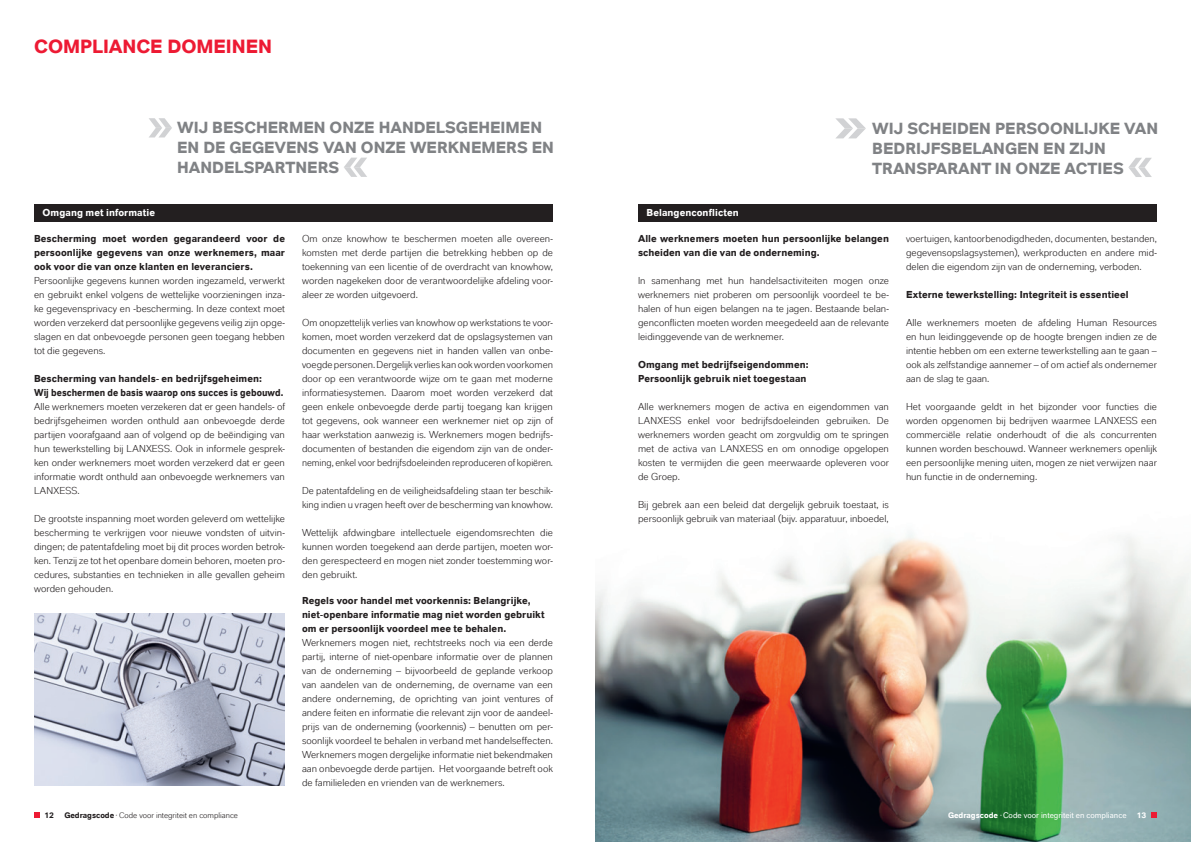
<style>
.page{position:relative;width:1191px;height:842px;background:#fff}
.page>*{position:absolute;margin:0;border:0;box-sizing:border-box;transform-origin:0 0}
.Überschrift_FL{font:700 19px "Lanxess";color:#ed1a33}
.Überschrift_FL-2{font:700 16px/20px "Lanxess";color:#808285}
.Fließtext_FL{font:10px/14px "Lanxess";letter-spacing:.005em;color:#231f20;text-align:justify}
.Fließtext_FL-2{font:700 10px/14px "Lanxess";letter-spacing:.005em;color:#231f20}
.Fließtext_FL-3{font:10px "Lanxess";letter-spacing:.005em;color:#231f20;scale:.95 1}
.Fließtext_FL-4{font:700 10px "Lanxess";letter-spacing:.005em;color:#231f20;scale:.92 1}
.Fließtext_FL-5{font:700 10px "Lanxess";letter-spacing:.005em;color:#fff}
.t1{font:8px "Lanxess";color:#231f20}
.t2{font:8px "Lanxess Global Invers";color:#fff}
.t3{font:700 8px "Lanxess";color:#231f20}
.t4{font:700 8px "Lanxess";color:#fff}
.s1{font-weight:700}
.s2{font-family:"Lanxess";font-weight:700}
</style>
<div class="page">
<img style="left:595px;top:533px;width:596px;height:309px">
<img style="left:34px;top:614px;width:251px;height:171px">
<svg style="left:1151px;top:812px;width:6px;height:6px"></svg>
<svg style="left:34px;top:812px;width:6px;height:6px"></svg>
<div style="left:638px;top:204px;width:519px;height:17px;background:#231f20"></div>
<div style="left:34px;top:204px;width:519px;height:17px;background:#231f20"></div>
<svg style="left:149px;top:118px;width:23px;height:19px"></svg>
<svg style="left:344px;top:158px;width:23px;height:19px"></svg>
<svg style="left:835px;top:118px;width:31px;height:20px"></svg>
<svg style="left:1128px;top:158px;width:23px;height:19px"></svg>
<p class="Überschrift_FL" style="left:34px;top:33px;width:239px">COMPLIANCE DOMEINEN</p>
<p class="Überschrift_FL-2" style="left:177px;top:117px;width:366px">WIJ BESCHERMEN ONZE HANDELSGEHEIMEN</p>
<p class="Überschrift_FL-2" style="left:177px;top:137px;width:378px">EN DE GEGEVENS VAN ONZE WERKNEMERS EN<br>HANDELSPARTNERS</p>
<p class="Überschrift_FL-2" style="left:872px;top:117px;width:287px">WIJ SCHEIDEN PERSOONLIJKE VAN</p>
<p class="Überschrift_FL-2" style="left:872px;top:137px;width:235px">BEDRIJFSBELANGEN EN ZIJN</p>
<p class="Überschrift_FL-2" style="left:872px;top:157px;width:253px">TRANSPARANT IN ONZE ACTIES</p>
<p class="Fließtext_FL-5" style="left:43px;top:206px;width:114px">Omgang met informatie</p>
<p class="Fließtext_FL-5" style="left:646px;top:206px;width:94px">Belangenconflicten</p>
<p class="Fließtext_FL-2" style="left:34px;top:231px;width:252px;text-align:justify">Bescherming moet worden gegarandeerd voor de persoonlijke gegevens van onze werknemers, maar ook voor die van onze klanten en leveranciers.</p>
<p class="Fließtext_FL" style="left:34px;top:274px;width:252px">Persoonlijke gegevens kunnen worden ingezameld, verwerkt en gebruikt enkel volgens de wettelijke voorzieningen inza&shy;ke gegevensprivacy en -bescherming. In deze context moet worden verzekerd dat persoonlijke gegevens veilig zijn opge&shy;slagen en dat onbevoegde personen geen toegang hebben tot die gegevens.</p>
<p class="Fließtext_FL-2" style="left:34px;top:371px;width:229px">Bescherming van handels- en bedrijfsgeheimen:</p>
<p class="Fließtext_FL-4" style="left:34px;top:386px;width:272px">Wij beschermen de basis waarop ons succes is gebouwd.</p>
<p class="Fließtext_FL" style="left:34px;top:400px;width:252px">Alle werknemers moeten verzekeren dat er geen handels- of bedrijfsgeheimen worden onthuld aan onbevoegde derde partijen voorafgaand aan of volgend op de beëindiging van hun tewerkstelling bij LANXESS. Ook in informele gesprek&shy;ken onder werknemers moet worden verzekerd dat er geen informatie wordt onthuld aan onbevoegde werknemers van LANXESS.</p>
<p class="Fließtext_FL" style="left:34px;top:512px;width:252px">De grootste inspanning moet worden geleverd om wettelijke bescherming te verkrijgen voor nieuwe vondsten of uitvin&shy;dingen; de patentafdeling moet bij dit proces worden betrok&shy;ken. Tenzij ze tot het openbare domein behoren, moeten pro&shy;cedures, substanties en technieken in alle gevallen geheim worden gehouden.</p>
<p class="Fließtext_FL" style="left:302px;top:232px;width:252px">Om onze knowhow te beschermen moeten alle overeen&shy;komsten met derde partijen die betrekking hebben op de toekenning van een licentie of de overdracht van knowhow, worden nagekeken door de verantwoordelijke afdeling voor&shy;aleer ze worden uitgevoerd.</p>
<p class="Fließtext_FL" style="left:302px;top:316px;width:252px">Om onopzettelijk verlies van knowhow op werkstations te voor-</p>
<p class="Fließtext_FL" style="left:302px;top:330px;width:252px">komen, moet worden verzekerd dat de opslagsystemen van documenten en gegevens niet in handen vallen van onbe-</p>
<p class="Fließtext_FL" style="left:302px;top:358px;width:252px">voegde personen. Dergelijk verlies kan ook worden voorkomen</p>
<p class="Fließtext_FL" style="left:302px;top:372px;width:252px">door op een verantwoorde wijze om te gaan met moderne</p>
<p class="Fließtext_FL" style="left:302px;top:386px;width:252px">informatiesystemen. Daarom moet worden verzekerd dat geen enkele onbevoegde derde partij toegang kan krijgen tot gegevens, ook wanneer een werknemer niet op zijn of haar werkstation aanwezig is. Werknemers mogen bedrijfs-</p>
<p class="Fließtext_FL" style="left:302px;top:442px;width:252px">documenten of bestanden die eigendom zijn van de onder-</p>
<p class="Fließtext_FL-3" style="left:302px;top:457px;width:266px">neming, enkel voor bedrijfsdoeleinden reproduceren of kopiëren.</p>
<p class="Fließtext_FL" style="left:302px;top:484px;width:252px">De patentafdeling en de veiligheidsafdeling staan ter beschik&shy;king indien u vragen heeft over de bescherming van knowhow.</p>
<p class="Fließtext_FL" style="left:302px;top:526px;width:252px">Wettelijk afdwingbare intellectuele eigendomsrechten die kunnen worden toegekend aan derde partijen, moeten wor&shy;den gerespecteerd en mogen niet zonder toestemming wor&shy;den gebruikt.</p>
<p class="Fließtext_FL-2" style="left:302px;top:592px;width:244px">Regels voor handel met voorkennis: Belangrijke, niet-openbare informatie mag niet worden gebruikt</p>
<p class="Fließtext_FL-2" style="left:302px;top:620px;width:206px">om er persoonlijk voordeel mee te behalen.</p>
<p class="Fließtext_FL" style="left:302px;top:635px;width:252px">Werknemers mogen niet, rechtstreeks noch via een derde partij, interne of niet-openbare informatie over de plannen van de onderneming – bijvoorbeeld de geplande verkoop van aandelen van de onderneming, de overname van een andere onderneming, de oprichting van joint ventures of andere feiten en informatie die relevant zijn voor de aandeel&shy;prijs van de onderneming (voorkennis) – benutten om per&shy;soonlijk voordeel te behalen in verband met handelseffecten.<br>Werknemers mogen dergelijke informatie niet bekendmaken aan onbevoegde derde partijen. Het voorgaande betreft ook de familieleden en vrienden van de werknemers.</p>
<p class="Fließtext_FL-2" style="left:638px;top:231px;width:252px">Alle werknemers moeten hun persoonlijke belangen scheiden van die van de onderneming.</p>
<p class="Fließtext_FL" style="left:638px;top:274px;width:252px">In samenhang met hun handelsactiviteiten mogen onze werknemers niet proberen om persoonlijk voordeel te be&shy;halen of hun eigen belangen na te jagen. Bestaande belan&shy;genconflicten moeten worden meegedeeld aan de relevante leidinggevende van de werknemer.</p>
<p class="Fließtext_FL-2" style="left:638px;top:357px;width:172px">Omgang met bedrijfseigendommen:</p>
<p class="Fließtext_FL-2" style="left:638px;top:371px;width:170px">Persoonlijk gebruik niet toegestaan</p>
<p class="Fließtext_FL" style="left:638px;top:400px;width:252px">Alle werknemers mogen de activa en eigendommen van LANXESS enkel voor bedrijfsdoeleinden gebruiken. De werknemers worden geacht om zorgvuldig om te springen met de activa van LANXESS en om onnodige opgelopen kosten te vermijden die geen meerwaarde opleveren voor de Groep.</p>
<p class="Fließtext_FL" style="left:638px;top:498px;width:252px">Bij gebrek aan een beleid dat dergelijk gebruik toestaat, is</p>
<p class="Fließtext_FL" style="left:638px;top:512px;width:252px">persoonlijk gebruik van materiaal (bijv. apparatuur, inboedel,</p>
<p class="Fließtext_FL" style="left:906px;top:232px;width:252px">voertuigen, kantoorbenodigdheden, documenten, bestanden,</p>
<p class="Fließtext_FL" style="left:906px;top:246px;width:252px">gegevensopslagsystemen), werkproducten en andere mid&shy;delen die eigendom zijn van de onderneming, verboden.</p>
<p class="Fließtext_FL-2" style="left:906px;top:287px;width:224px">Externe tewerkstelling: Integriteit is essentieel</p>
<p class="Fließtext_FL" style="left:906px;top:316px;width:252px">Alle werknemers moeten de afdeling Human Resources en hun leidinggevende op de hoogte brengen indien ze de</p>
<p class="Fließtext_FL" style="left:906px;top:344px;width:252px">intentie hebben om een externe tewerkstelling aan te gaan – ook als zelfstandige aannemer – of om actief als ondernemer aan de slag te gaan.</p>
<p class="Fließtext_FL" style="left:906px;top:400px;width:252px">Het voorgaande geldt in het bijzonder voor functies die worden opgenomen bij bedrijven waarmee LANXESS een commerciële relatie onderhoudt of die als concurrenten</p>
<p class="Fließtext_FL" style="left:906px;top:442px;width:252px">kunnen worden beschouwd. Wanneer werknemers openlijk een persoonlijke mening uiten, mogen ze niet verwijzen naar hun functie in de onderneming.</p>
<p class="t3" style="left:44px;top:809px;width:11px">12</p>
<p class="t1" style="left:64px;top:810px;width:175px"><span class="s1">Gedragscode</span> · Code voor integriteit en compliance</p>
<p class="t2" style="left:948px;top:810px;width:180px"><span class="s2">Gedragscode</span> · Code voor integriteit en compliance</p>
<p class="t4" style="left:1136px;top:809px;width:11px">13</p>
</div>
